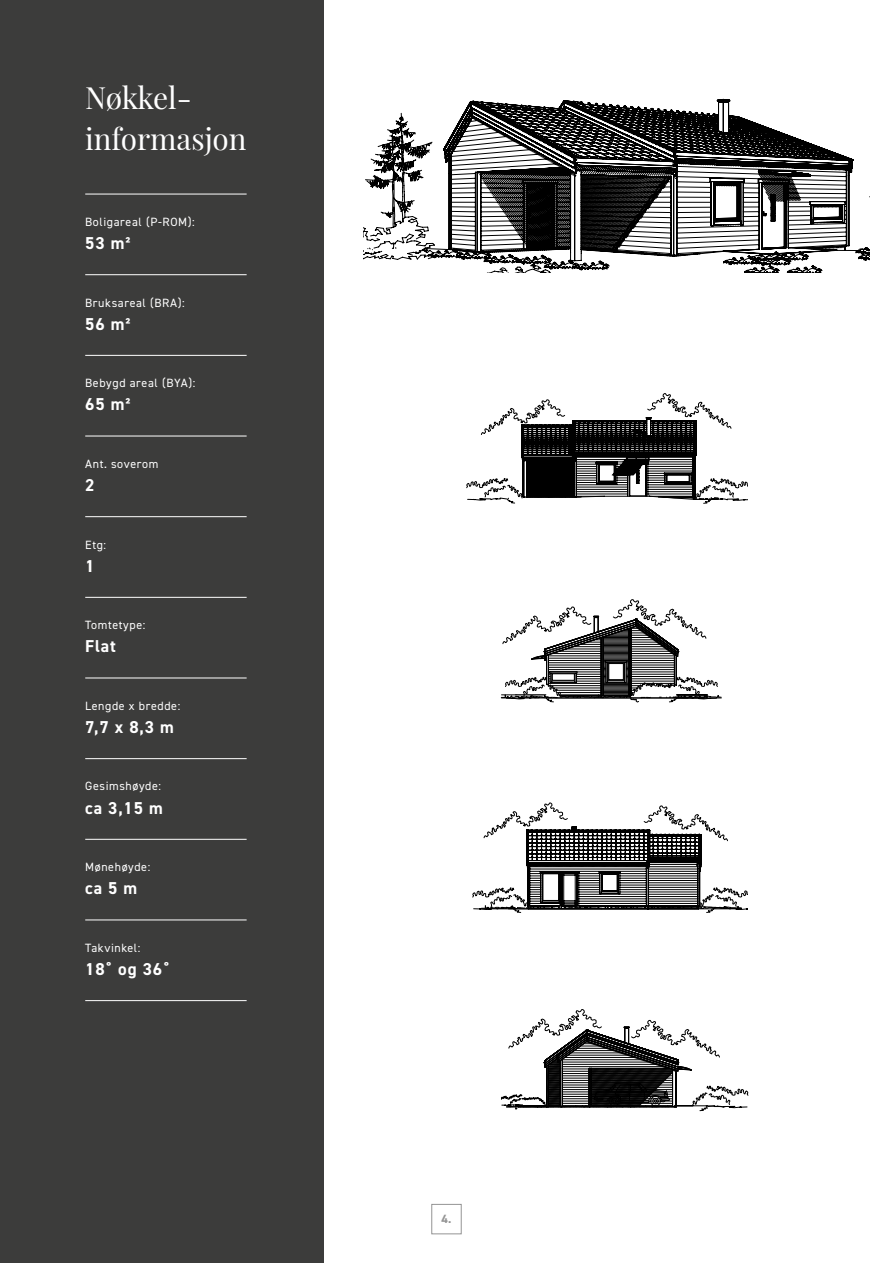
<style>
.page{position:relative;width:893px;height:1263px;background:#fff}
.page>*{position:absolute;margin:0;border:0;box-sizing:border-box;transform-origin:0 0}
.t1{font:30px/40.5px "Playfair Display";color:#fff}
.t2{font:700 17.25px "DIN2014";letter-spacing:.05em;color:#fff}
.t3{font:12px "DIN2014";letter-spacing:.05em;color:#fff}
.t4{font:700 12px "DIN2014";color:#949494}
</style>
<div class="page">
<div style="left:0;top:0;width:323px;height:1263px;background:#3c3c3b"></div>
<hr style="left:85px;top:194px;width:162px;height:1px;background:#fff">
<hr style="left:85px;top:274px;width:162px;height:1px;background:#fff">
<hr style="left:85px;top:355px;width:162px;height:1px;background:#fff">
<hr style="left:85px;top:436px;width:162px;height:1px;background:#fff">
<hr style="left:85px;top:516px;width:162px;height:1px;background:#fff">
<hr style="left:85px;top:597px;width:162px;height:1px;background:#fff">
<hr style="left:85px;top:678px;width:162px;height:1px;background:#fff">
<hr style="left:85px;top:758px;width:162px;height:1px;background:#fff">
<hr style="left:85px;top:839px;width:162px;height:1px;background:#fff">
<hr style="left:85px;top:920px;width:162px;height:1px;background:#fff">
<hr style="left:85px;top:1000px;width:162px;height:1px;background:#fff">
<svg style="left:472px;top:802px;width:275px;height:111px"></svg>
<svg style="left:501px;top:1009px;width:248px;height:102px"></svg>
<svg style="left:364px;top:99px;width:505px;height:173px"></svg>
<svg style="left:466px;top:393px;width:281px;height:111px"></svg>
<svg style="left:500px;top:599px;width:222px;height:104px"></svg>
<div style="left:431px;top:1204px;width:31px;height:30px;border:1px solid #949494"></div>
<h1 class="t1" style="left:85px;top:75px;width:163px">Nøkkel&shy;informasjon</h1>
<p class="t3" style="left:85px;top:214px;width:111px">Boligareal (P-ROM):</p>
<h2 class="t2" style="left:85px;top:232px;width:46px">53 m²</h2>
<p class="t3" style="left:85px;top:295px;width:101px">Bruksareal (BRA):</p>
<h2 class="t2" style="left:85px;top:312px;width:46px">56 m²</h2>
<p class="t3" style="left:85px;top:376px;width:112px">Bebygd areal (BYA):</p>
<h2 class="t2" style="left:85px;top:393px;width:46px">65 m²</h2>
<p class="t3" style="left:85px;top:456px;width:75px">Ant. soverom</p>
<h2 class="t2" style="left:85px;top:473px;width:11px">2</h2>
<p class="t3" style="left:85px;top:537px;width:22px">Etg:</p>
<h2 class="t2" style="left:85px;top:554px;width:11px">1</h2>
<p class="t3" style="left:85px;top:617px;width:62px">Tomtetype:</p>
<h2 class="t2" style="left:85px;top:635px;width:32px">Flat</h2>
<p class="t3" style="left:85px;top:698px;width:97px">Lengde x bredde:</p>
<h2 class="t2" style="left:85px;top:715px;width:90px">7,7 x 8,3 m</h2>
<p class="t3" style="left:85px;top:779px;width:77px">Gesimshøyde:</p>
<h2 class="t2" style="left:85px;top:796px;width:79px">ca 3,15 m</h2>
<p class="t3" style="left:85px;top:859px;width:67px">Mønehøyde:</p>
<h2 class="t2" style="left:85px;top:877px;width:53px">ca 5 m</h2>
<p class="t3" style="left:85px;top:940px;width:57px">Takvinkel:</p>
<h2 class="t2" style="left:85px;top:957px;width:86px">18˚ og 36˚</h2>
<p class="t4" style="left:442px;top:1211px;width:11px">4.</p>
</div>
